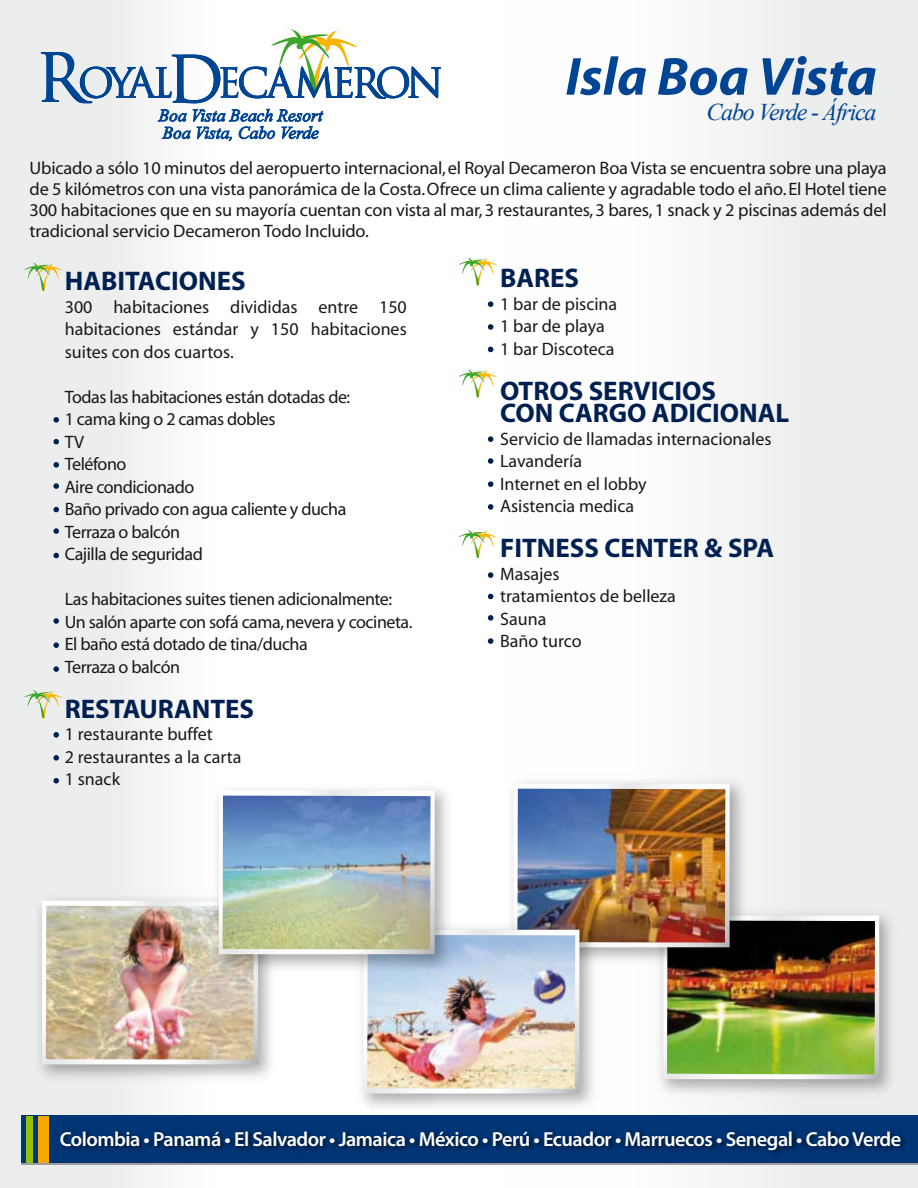
<style>
.page{position:relative;width:918px;height:1188px;background:#fff}
.page>*{position:absolute;margin:0;border:0;box-sizing:border-box;transform-origin:0 0}
.t1{font:italic 700 54px "Myriad";color:#004494}
.t2{font:700 27px/22.5px "Myriad";color:#002052}
.t3{font:italic 24px "Times New Roman";letter-spacing:-.05em;color:#004494}
.t4{font:600 20.25px "Myriad Pro";letter-spacing:-.025em;color:#fff}
.t5{font:18px/22.5px "Myriad";letter-spacing:-.01em;color:#1a171c}
</style>
<div class="page">
<div style="left:0;top:0;width:918px;height:1188px;background:linear-gradient(to right,#f9f9f9,#f6f6f6)"></div>
<div style="left:21px;top:1116px;width:897px;height:48px;background:#003576"></div>
<div style="left:26px;top:1116px;width:7px;height:48px;background:#97bf0d"></div>
<div style="left:38px;top:1116px;width:11px;height:48px;background:#f7a800"></div>
<hr style="left:21px;top:1163px;width:897px;height:1px;background:#9c9e9f">
<img style="left:59px;top:1130px;width:847px;height:24px">
<img style="left:688px;top:903px;width:230px;height:201px">
<svg style="left:688px;top:915px;width:191px;height:164px"></svg>
<img style="left:688px;top:921px;width:187px;height:153px">
<img style="left:490px;top:771px;width:282px;height:204px">
<svg style="left:514px;top:784px;width:216px;height:163px"></svg>
<img style="left:517px;top:789px;width:208px;height:154px">
<svg style="left:17px;top:262px;width:52px;height:30px"></svg>
<svg style="left:452px;top:257px;width:52px;height:29px"></svg>
<svg style="left:452px;top:369px;width:52px;height:29px"></svg>
<svg style="left:452px;top:529px;width:52px;height:30px"></svg>
<svg style="left:17px;top:690px;width:52px;height:29px"></svg>
<svg style="left:53px;top:417px;width:6px;height:6px"></svg>
<svg style="left:53px;top:439px;width:6px;height:5px"></svg>
<svg style="left:53px;top:462px;width:6px;height:6px"></svg>
<svg style="left:53px;top:483px;width:6px;height:6px"></svg>
<svg style="left:53px;top:507px;width:6px;height:5px"></svg>
<svg style="left:53px;top:528px;width:6px;height:6px"></svg>
<svg style="left:53px;top:553px;width:6px;height:5px"></svg>
<svg style="left:53px;top:618px;width:6px;height:6px"></svg>
<svg style="left:53px;top:642px;width:6px;height:6px"></svg>
<svg style="left:53px;top:666px;width:6px;height:6px"></svg>
<svg style="left:488px;top:436px;width:5px;height:6px"></svg>
<svg style="left:488px;top:458px;width:5px;height:6px"></svg>
<svg style="left:488px;top:481px;width:5px;height:6px"></svg>
<svg style="left:488px;top:504px;width:5px;height:6px"></svg>
<svg style="left:488px;top:572px;width:5px;height:6px"></svg>
<svg style="left:488px;top:594px;width:5px;height:5px"></svg>
<svg style="left:488px;top:615px;width:5px;height:6px"></svg>
<svg style="left:488px;top:638px;width:5px;height:6px"></svg>
<svg style="left:488px;top:301px;width:5px;height:6px"></svg>
<svg style="left:488px;top:324px;width:5px;height:6px"></svg>
<svg style="left:488px;top:347px;width:5px;height:5px"></svg>
<svg style="left:53px;top:732px;width:6px;height:6px"></svg>
<svg style="left:53px;top:755px;width:6px;height:6px"></svg>
<svg style="left:53px;top:778px;width:6px;height:6px"></svg>
<svg style="left:41px;top:29px;width:400px;height:114px"></svg>
<img style="left:309px;top:916px;width:379px;height:200px">
<svg style="left:363px;top:930px;width:216px;height:164px"></svg>
<img style="left:367px;top:935px;width:208px;height:154px">
<img style="left:30px;top:876px;width:259px;height:229px">
<svg style="left:42px;top:901px;width:216px;height:163px"></svg>
<img style="left:46px;top:906px;width:208px;height:154px">
<img style="left:181px;top:777px;width:281px;height:202px">
<svg style="left:219px;top:791px;width:216px;height:163px"></svg>
<img style="left:223px;top:796px;width:208px;height:154px">
<h1 class="t1" style="left:566px;top:49px;width:313px">Isla Boa Vista</h1>
<h3 class="t3" style="left:707px;top:96px;width:172px">Cabo Verde - África</h3>
<p class="t5" style="left:30px;top:158px;width:859px;line-height:21px;text-align:justify">Ubicado a sólo 10 minutos del aeropuerto internacional, el Royal Decameron Boa Vista se encuentra sobre una playa de 5 kilómetros con una vista panorámica de la Costa. Ofrece un clima caliente y agradable todo el año. El Hotel tiene 300 habitaciones que en su mayoría cuentan con vista al mar, 3 restaurantes, 3 bares, 1 snack y 2 piscinas además del tradicional servicio Decameron Todo Incluido.</p>
<h2 class="t2" style="left:65px;top:271px;width:182px">HABITACIONES</h2>
<p class="t5" style="left:65px;top:296px;width:344px;text-align:justify">300 habitaciones divididas entre 150 habitaciones estándar y 150 habitaciones suites con dos cuartos.</p>
<p class="t5" style="left:65px;top:386px;width:287px">Todas las habitaciones están dotadas de:<br>1 cama king o 2 camas dobles<br>TV<br>Teléfono<br>Aire condicionado<br>Baño privado con agua caliente y ducha<br>Terraza o balcón<br>Cajilla de seguridad</p>
<p class="t5" style="left:65px;top:589px;width:349px">Las habitaciones suites tienen adicionalmente:<br>Un salón aparte con sofá cama, nevera y cocineta.<br>El baño está dotado de tina/ducha<br>Terraza o balcón</p>
<h2 class="t2" style="left:65px;top:699px;width:191px">RESTAURANTES</h2>
<p class="t5" style="left:65px;top:724px;width:178px">1 restaurante buffet<br>2 restaurantes a la carta<br>1 snack</p>
<h2 class="t2" style="left:500px;top:268px;width:80px">BARES</h2>
<p class="t5" style="left:500px;top:293px;width:119px">1 bar de piscina<br>1 bar de playa<br>1 bar Discoteca</p>
<h2 class="t2" style="left:500px;top:380px;width:291px">OTROS SERVICIOS<br>CON CARGO ADICIONAL</h2>
<p class="t5" style="left:500px;top:428px;width:273px">Servicio de llamadas internacionales<br>Lavandería<br>Internet en el lobby<br>Asistencia medica</p>
<h2 class="t2" style="left:500px;top:538px;width:276px">FITNESS CENTER &amp; SPA</h2>
<p class="t5" style="left:500px;top:563px;width:177px">Masajes<br>tratamientos de belleza<br>Sauna<br>Baño turco</p>
<p class="t4" style="left:60px;top:1126px;width:843px">Colombia • Panamá • El Salvador • Jamaica • México • Perú • Ecuador • Marruecos • Senegal • Cabo Verde</p>
</div>
